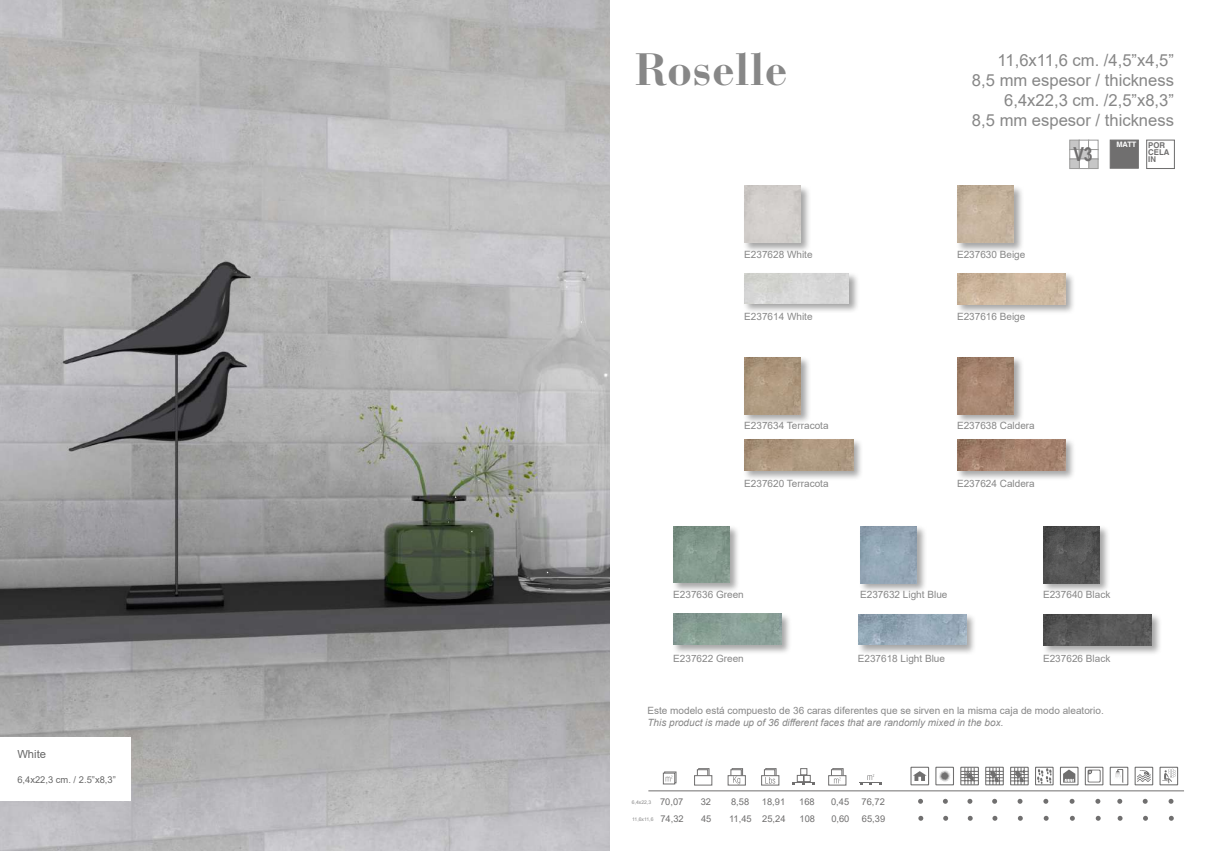
<style>
.page{position:relative;width:1219px;height:851px;background:#fff}
.page>*{position:absolute;margin:0;border:0;box-sizing:border-box;transform-origin:0 0}
.t1{font:700 45px "Bauer Bodoni Std";color:#878787}
.t2{font:700 19.25px "Arial Narrow";color:#706f6f}
.t3{font:16.62px/19.9px "Arial";color:#878787;text-align:right}
.t4{font:11.25px "Arial";color:#000}
.t5{font:10px "Arial";color:#878787}
.t6{font:italic 10px "Arial";color:#878787}
.t7{font:9.38px "Arial";color:#000}
.t8{font:9.25px "Arial";color:#706f6f}
.t9{font:700 8px/7.2px "Helvetica LT Std";color:#706f6f}
.t10{font:700 7.5px "Helvetica LT Std";color:#fff}
.t11{font:5px "Arial";color:#878787}
.s1{font-size:9.25px;color:#706f6f}
</style>
<div class="page">
<img style="left:0;top:0;width:609px;height:850px">
<div style="left:0;top:737px;width:130px;height:64px;background:#fff"></div>
<svg style="left:1110px;top:766px;width:18px;height:19px"></svg>
<svg style="left:1135px;top:766px;width:18px;height:19px"></svg>
<svg style="left:935px;top:766px;width:19px;height:19px"></svg>
<svg style="left:910px;top:766px;width:19px;height:19px"></svg>
<svg style="left:960px;top:766px;width:19px;height:19px"></svg>
<svg style="left:985px;top:766px;width:19px;height:19px"></svg>
<svg style="left:1035px;top:766px;width:19px;height:19px"></svg>
<svg style="left:1085px;top:766px;width:18px;height:19px"></svg>
<svg style="left:1159px;top:766px;width:19px;height:19px"></svg>
<svg style="left:1060px;top:766px;width:18px;height:19px"></svg>
<svg style="left:1010px;top:766px;width:19px;height:19px"></svg>
<svg style="left:698px;top:768px;width:11px;height:7px"></svg>
<div style="left:697px;top:769px;width:11px;height:9px;background:#fff;border:1px solid #706f6f"></div>
<div style="left:694px;top:775px;width:18px;height:10px;background:#fff;border:1px solid #706f6f"></div>
<svg style="left:732px;top:768px;width:11px;height:7px"></svg>
<div style="left:731px;top:769px;width:10px;height:9px;background:#fff;border:1px solid #706f6f"></div>
<div style="left:728px;top:775px;width:17px;height:10px;background:#fff;border:1px solid #706f6f"></div>
<svg style="left:733px;top:776px;width:7px;height:8px"></svg>
<svg style="left:833px;top:768px;width:10px;height:7px"></svg>
<div style="left:831px;top:769px;width:11px;height:9px;background:#fff;border:1px solid #706f6f"></div>
<div style="left:828px;top:775px;width:18px;height:10px;background:#fff;border:1px solid #706f6f"></div>
<svg style="left:834px;top:777px;width:7px;height:6px"></svg>
<svg style="left:664px;top:771px;width:12px;height:11px"></svg>
<svg style="left:663px;top:772px;width:12px;height:12px"></svg>
<svg style="left:666px;top:775px;width:6px;height:6px"></svg>
<div style="left:800px;top:768px;width:7px;height:6px;border:1px solid #706f6f"></div>
<svg style="left:793px;top:775px;width:22px;height:9px"></svg>
<svg style="left:860px;top:774px;width:22px;height:10px"></svg>
<svg style="left:765px;top:768px;width:11px;height:7px"></svg>
<div style="left:764px;top:769px;width:11px;height:9px;background:#fff;border:1px solid #706f6f"></div>
<div style="left:761px;top:775px;width:18px;height:10px;background:#fff;border:1px solid #706f6f"></div>
<svg style="left:765px;top:777px;width:10px;height:6px"></svg>
<hr style="left:648px;top:790px;width:536px;height:1px;background:#706f6f">
<div style="left:1069px;top:140px;width:11px;height:10px;background:#c6c6c6;border:1px solid #9d9d9c"></div>
<div style="left:1069px;top:149px;width:11px;height:11px;background:#fff;border:1px solid #9d9d9c"></div>
<div style="left:1079px;top:140px;width:10px;height:10px;background:#fff;border:1px solid #9d9d9c"></div>
<div style="left:1079px;top:149px;width:10px;height:11px;background:#c6c6c6;border:1px solid #9d9d9c"></div>
<div style="left:1088px;top:140px;width:11px;height:10px;background:#fff;border:1px solid #9d9d9c"></div>
<div style="left:1088px;top:149px;width:11px;height:11px;background:#fff;border:1px solid #9d9d9c"></div>
<div style="left:1088px;top:158px;width:11px;height:11px;background:#c6c6c6;border:1px solid #9d9d9c"></div>
<div style="left:1079px;top:158px;width:10px;height:11px;background:#fff;border:1px solid #9d9d9c"></div>
<div style="left:1069px;top:158px;width:11px;height:11px;background:#c6c6c6;border:1px solid #9d9d9c"></div>
<div style="left:1146px;top:139px;width:29px;height:30px;background:#fff;border:1px solid #706f6f"></div>
<div style="left:1110px;top:139px;width:29px;height:30px;background:#706f6f;border:1px solid #706f6f"></div>
<div style="left:859px;top:525px;width:68px;height:68px;background:#000;opacity:.35"></div>
<img style="left:860px;top:526px;width:57px;height:57px">
<div style="left:955px;top:184px;width:69px;height:69px;background:#000;opacity:.35"></div>
<img style="left:957px;top:186px;width:57px;height:56px">
<div style="left:672px;top:525px;width:68px;height:68px;background:#000;opacity:.35"></div>
<img style="left:673px;top:526px;width:57px;height:56px">
<div style="left:1041px;top:525px;width:69px;height:68px;background:#000;opacity:.35"></div>
<img style="left:1043px;top:526px;width:57px;height:57px">
<div style="left:743px;top:184px;width:68px;height:69px;background:#000;opacity:.35"></div>
<img style="left:744px;top:186px;width:57px;height:56px">
<div style="left:955px;top:356px;width:69px;height:68px;background:#000;opacity:.35"></div>
<img style="left:957px;top:357px;width:57px;height:57px">
<div style="left:743px;top:356px;width:68px;height:68px;background:#000;opacity:.35"></div>
<img style="left:744px;top:357px;width:57px;height:57px">
<div style="left:743px;top:438px;width:120px;height:42px;background:#000;opacity:.35"></div>
<img style="left:744px;top:439px;width:109px;height:31px">
<div style="left:1041px;top:612px;width:121px;height:43px;background:#000;opacity:.35"></div>
<img style="left:1043px;top:614px;width:109px;height:31px">
<div style="left:857px;top:612px;width:120px;height:43px;background:#000;opacity:.35"></div>
<img style="left:859px;top:614px;width:107px;height:31px">
<div style="left:672px;top:612px;width:120px;height:43px;background:#000;opacity:.35"></div>
<img style="left:673px;top:613px;width:109px;height:32px">
<div style="left:955px;top:438px;width:121px;height:43px;background:#000;opacity:.35"></div>
<img style="left:957px;top:439px;width:108px;height:31px">
<div style="left:743px;top:272px;width:116px;height:42px;background:#000;opacity:.35"></div>
<img style="left:744px;top:273px;width:105px;height:30px">
<div style="left:955px;top:272px;width:121px;height:43px;background:#000;opacity:.35"></div>
<img style="left:957px;top:273px;width:108px;height:31px">
<svg style="left:918px;top:798px;width:5px;height:5px"></svg>
<svg style="left:1117px;top:798px;width:5px;height:5px"></svg>
<svg style="left:967px;top:798px;width:5px;height:5px"></svg>
<svg style="left:1168px;top:798px;width:5px;height:5px"></svg>
<svg style="left:1143px;top:798px;width:5px;height:5px"></svg>
<svg style="left:992px;top:798px;width:5px;height:5px"></svg>
<svg style="left:1043px;top:798px;width:5px;height:5px"></svg>
<svg style="left:1017px;top:798px;width:5px;height:5px"></svg>
<svg style="left:1095px;top:798px;width:5px;height:5px"></svg>
<svg style="left:1070px;top:798px;width:4px;height:5px"></svg>
<svg style="left:943px;top:798px;width:5px;height:5px"></svg>
<svg style="left:918px;top:815px;width:5px;height:5px"></svg>
<svg style="left:1118px;top:815px;width:4px;height:5px"></svg>
<svg style="left:968px;top:815px;width:5px;height:5px"></svg>
<svg style="left:1169px;top:815px;width:5px;height:5px"></svg>
<svg style="left:1143px;top:815px;width:5px;height:5px"></svg>
<svg style="left:992px;top:815px;width:5px;height:5px"></svg>
<svg style="left:1044px;top:815px;width:5px;height:5px"></svg>
<svg style="left:1018px;top:815px;width:5px;height:5px"></svg>
<svg style="left:1096px;top:815px;width:5px;height:5px"></svg>
<svg style="left:1070px;top:815px;width:5px;height:5px"></svg>
<svg style="left:943px;top:815px;width:5px;height:5px"></svg>
<p class="t4" style="left:17px;top:746px;width:30px">White</p>
<p class="t7" style="left:17px;top:773px;width:100px">6,4x22,3 cm. / 2.5”x8,3”</p>
<h1 class="t1" style="left:635px;top:42px;width:154px">Roselle</h1>
<h3 class="t3" style="left:972px;top:50px;width:204px">11,6x11,6 cm. /4,5”x4,5”<br>8,5 mm espesor / thickness<br>6,4x22,3 cm. /2,5”x8,3”<br>8,5 mm espesor / thickness</h3>
<h2 class="t2" style="left:1073px;top:140px;width:21px">V3</h2>
<p class="t9" style="left:1148px;top:141px;width:23px">POR<br>CELA<br>IN</p>
<p class="t10" style="left:1116px;top:140px;width:22px">MATT</p>
<p class="t5" style="left:744px;top:248px;width:70px">E237628 White</p>
<p class="t5" style="left:957px;top:248px;width:70px">E237630 Beige</p>
<p class="t5" style="left:744px;top:310px;width:70px">E237614 White</p>
<p class="t5" style="left:957px;top:310px;width:70px">E237616 Beige</p>
<p class="t5" style="left:744px;top:418px;width:86px">E237634 Terracota</p>
<p class="t5" style="left:957px;top:418px;width:79px">E237638 Caldera</p>
<p class="t5" style="left:744px;top:477px;width:86px">E237620 Terracota</p>
<p class="t5" style="left:957px;top:477px;width:79px">E237624 Caldera</p>
<p class="t5" style="left:673px;top:587px;width:72px">E237636 Green</p>
<p class="t5" style="left:860px;top:587px;width:89px">E237632 Light Blue</p>
<p class="t5" style="left:1043px;top:587px;width:69px">E237640 Black</p>
<p class="t5" style="left:673px;top:651px;width:72px">E237622 Green</p>
<p class="t5" style="left:858px;top:651px;width:89px">E237618 Light Blue</p>
<p class="t5" style="left:1043px;top:651px;width:69px">E237626 Black</p>
<p class="t5" style="left:647px;top:703px;width:458px">Este modelo está compuesto de 36 caras diferentes que se sirven en la misma caja de modo aleatorio.</p>
<p class="t6" style="left:647px;top:716px;width:358px">This product is made up of 36 different faces that are randomly mixed in the box.</p>
<p class="t11" style="left:632px;top:798px;width:53px">6,4x22,3 <span class="s1">70,07</span></p>
<p class="t8" style="left:701px;top:794px;width:12px">32</p>
<p class="t8" style="left:731px;top:794px;width:20px">8,58</p>
<p class="t8" style="left:762px;top:794px;width:25px">18,91</p>
<p class="t8" style="left:799px;top:794px;width:17px">168</p>
<p class="t8" style="left:831px;top:794px;width:20px">0,45</p>
<p class="t8" style="left:862px;top:794px;width:25px">76,72</p>
<p class="t11" style="left:632px;top:815px;width:53px">11,6x11,6 <span class="s1">74,32</span></p>
<p class="t8" style="left:701px;top:811px;width:12px">45</p>
<p class="t8" style="left:729px;top:811px;width:58px">11,45 25,24</p>
<p class="t8" style="left:799px;top:811px;width:17px">108</p>
<p class="t8" style="left:831px;top:811px;width:20px">0,60</p>
<p class="t8" style="left:862px;top:811px;width:25px">65,39</p>
</div>
